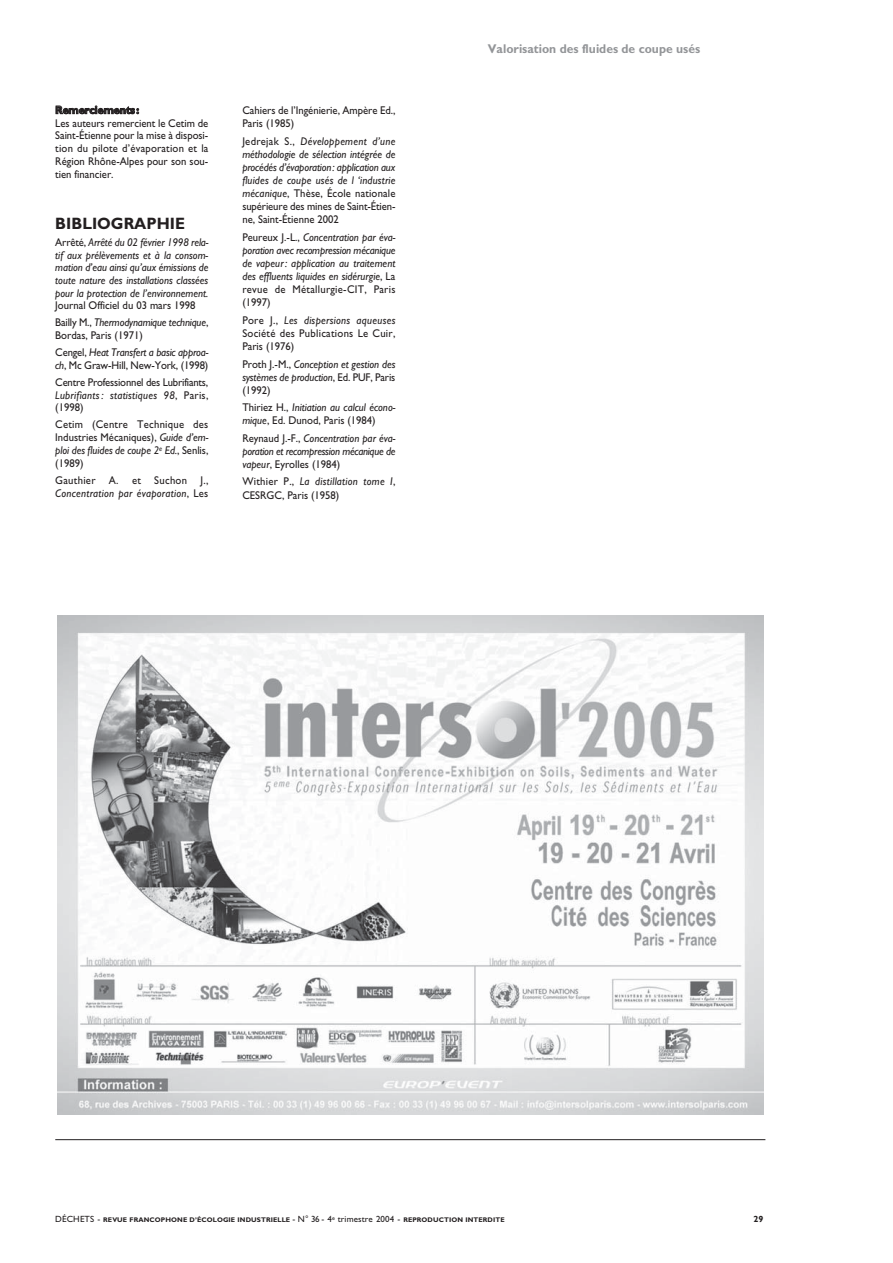
<style>
.page{position:relative;width:893px;height:1263px;background:#fff}
.page>*{position:absolute;margin:0;border:0;box-sizing:border-box;transform-origin:0 0}
.t1{font:700 16.5px "Gill Sans";color:#231f20;scale:.95 1}
.t2{font:700 12.75px "Gill Sans";color:#939598;scale:.95 1}
.t3{font:italic 11.25px/13.2px "Gill Sans";color:#231f20;text-align:justify;scale:.95 1}
.t4{font:11.25px/12.8px "Gill Sans";color:#231f20;scale:.95 1}
.t5{font:italic 11.25px/12.8px "Gill Sans";letter-spacing:.025em;color:#231f20;scale:.95 1}
.t6{font:700 11.25px "Gill Sans";letter-spacing:.01em;color:#231f20;scale:.95 1}
.t7{font:700 9px "Gill Sans";color:#231f20}
.t8{font:700 6.75px "Gill Sans";letter-spacing:.015em;color:#231f20}
.s1{font-style:normal}
.s2{font-style:italic}
.s3{font-weight:400;font-size:9px}
</style>
<div class="page">
<hr style="left:55px;top:1139px;width:710px;height:1px;background:#231f20">
<svg style="left:56px;top:106px;width:83px;height:8px"></svg>
<img style="left:57px;top:616px;width:707px;height:498px">
<p class="t6" style="left:55px;top:106px;width:90px">Remerciements :</p>
<p class="t4" style="left:55px;top:118px;width:163px;text-align:justify">Les auteurs remercient le Cetim de Saint-Étienne pour la mise à disposi&shy;tion du pilote d’évaporation et la Région Rhône-Alpes pour son sou&shy;tien financier.</p>
<h1 class="t1" style="left:55px;top:217px;width:138px">BIBLIOGRAPHIE</h1>
<p class="t3" style="left:55px;top:237px;width:163px;line-height:12.8px"><span class="s1">Arrêté,</span> Arrêté du 02 février 1998 rela&shy;tif aux prélèvements et à la consom&shy;mation d’eau ainsi qu’aux émissions de toute nature des installations classées pour la protection de l’environnement.</p>
<p class="t4" style="left:55px;top:298px;width:163px;line-height:17px">Journal Officiel du 03 mars 1998<br>Bailly M., <span class="s2">Thermodynamique technique</span>,</p>
<p class="t3" style="left:55px;top:328px;width:163px;line-height:17px"><span class="s1">Bordas, Paris (1971)<br>Cengel,</span> Heat Transfert a basic approa-</p>
<p class="t4" style="left:55px;top:358px;width:163px;line-height:17px"><span class="s2">ch</span>, Mc Graw-Hill, New-York, (1998)<br>Centre Professionnel des Lubrifiants,</p>
<p class="t5" style="left:55px;top:390px;width:163px">Lubrifiants : statistiques 98<span class="s1">, Paris, (1998)</span></p>
<p class="t4" style="left:55px;top:420px;width:163px;text-align:justify">Cetim (Centre Technique des Industries Mécaniques), <span class="s2">Guide d’em&shy;ploi des fluides de coupe 2</span><sup>e</sup> <span class="s2">Ed.</span>, Senlis, (1989)</p>
<p class="t5" style="left:55px;top:475px;width:163px"><span class="s1">Gauthier A. et Suchon J.,<br></span>Concentration par évaporation<span class="s1">, Les</span></p>
<p class="t4" style="left:242px;top:105px;width:163px;line-height:13.2px">Cahiers de l’Ingénierie, Ampère Ed.,<br>Paris (1985)</p>
<p class="t3" style="left:242px;top:135px;width:163px"><span class="s1">Jedrejak S.,</span> Développement d’une méthodologie de sélection intégrée de procédés d’évaporation: application aux fluides de coupe usés de l ‘industrie mécanique<span class="s1">, Thèse, École nationale supérieure des mines de Saint-Étien&shy;ne, Saint-Étienne 2002</span></p>
<p class="t3" style="left:242px;top:232px;width:163px"><span class="s1">Peureux J.-L.,</span> Concentration par éva&shy;poration avec recompression mécanique de vapeur: application au traitement des effluents liquides en sidérurgie<span class="s1">, La revue de Métallurgie-CIT, Paris (1997)</span></p>
<p class="t4" style="left:242px;top:315px;width:163px;line-height:13.2px;text-align:justify">Pore J., <span class="s2">Les dispersions aqueuses </span>Société des Publications Le Cuir, Paris (1976)</p>
<p class="t3" style="left:242px;top:358px;width:163px"><span class="s1">Proth J.-M.,</span> Conception et gestion des systèmes de production<span class="s1">, Ed. PUF, Paris (1992)</span></p>
<p class="t4" style="left:242px;top:402px;width:163px;line-height:13.2px">Thiriez H., <span class="s2">Initiation au calcul écono&shy;mique</span>, Ed. Dunod, Paris (1984)</p>
<p class="t3" style="left:242px;top:433px;width:163px"><span class="s1">Reynaud J.-F.,</span> Concentration par éva&shy;poration et recompression mécanique de vapeur<span class="s1">, Eyrolles (1984)</span></p>
<p class="t4" style="left:242px;top:476px;width:163px;line-height:13.2px">Withier P., <span class="s2">La distillation tome I</span>,<br>CESRGC, Paris (1958)</p>
<p class="t2" style="left:488px;top:44px;width:225px">Valorisation des fluides de coupe usés</p>
<p class="t8" style="left:55px;top:1218px;width:451px"><span class="s3">DÉCHETS -</span> REVUE FRANCOPHONE D’ÉCOLOGIE INDUSTRIELLE <span class="s3">- N° 36 - 4</span><sup>e</sup> <span class="s3">trimestre 2004 -</span> REPRODUCTION INTERDITE</p>
<p class="t7" style="left:753px;top:1216px;width:11px">29</p>
</div>
